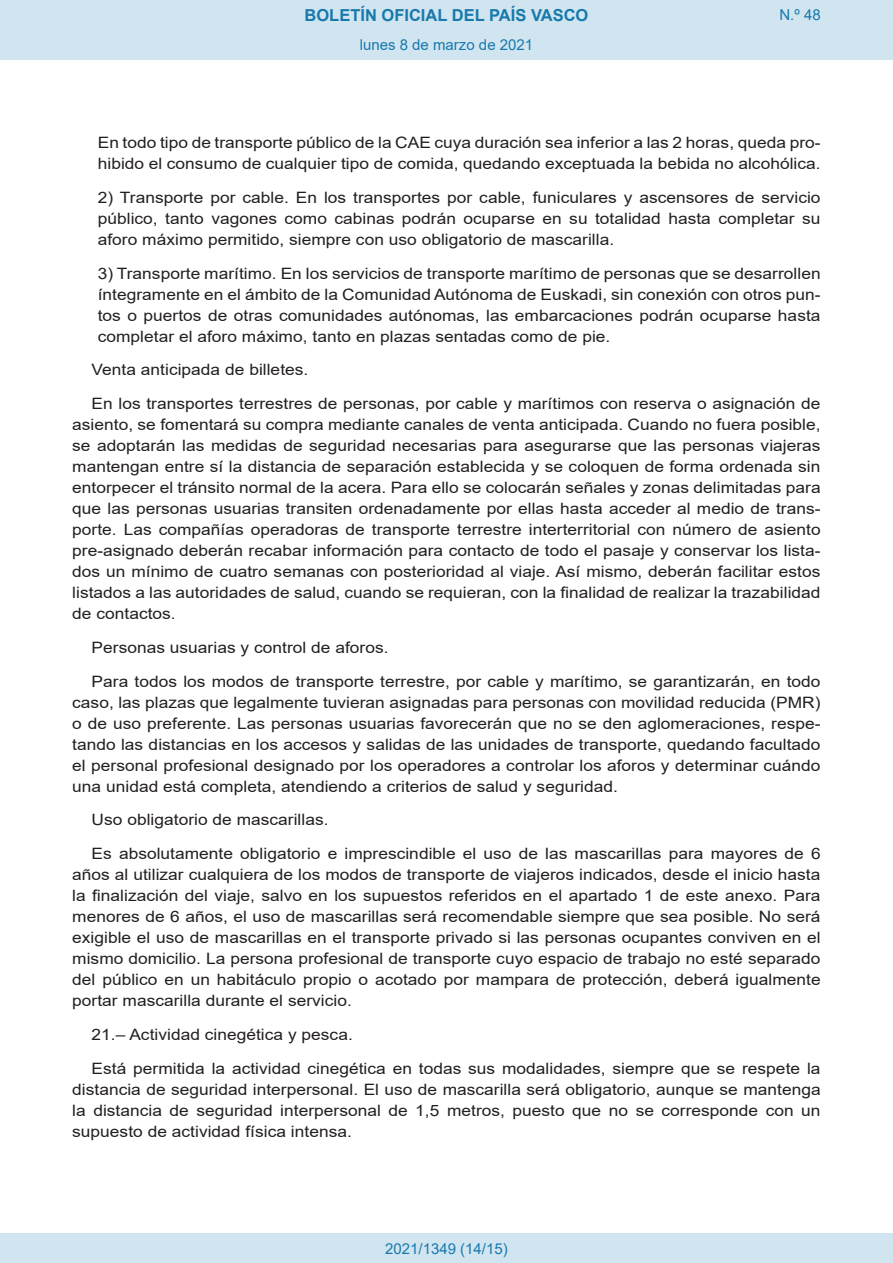
<style>
.page{position:relative;width:893px;height:1263px;background:#fff}
.page>*{position:absolute;margin:0;border:0;box-sizing:border-box;transform-origin:0 0}
.t1{font:700 16.5px "Arial";color:#1879ad}
.BOPVDetalle{font:15.6px/21px "Arial";color:#231f20;text-align:justify;scale:1.11 1}
.BOPVDetalle1{font:15.6px/21px "Arial";color:#231f20;text-align:justify;scale:1.11 1}
.Paginacion_Centro{font:15px "Arial";color:#1879ad}
</style>
<div class="page">
<div style="left:0;top:0;width:893px;height:60px;background:#d0e5f0"></div>
<div style="left:0;top:1233px;width:893px;height:30px;background:#d0e5f0"></div>
<p class="t1" style="left:305px;top:3px;width:285px">BOLETÍN OFICIAL DEL PAÍS VASCO</p>
<p class="Paginacion_Centro" style="left:360px;top:35px;width:175px">lunes 8 de marzo de 2021</p>
<p class="Paginacion_Centro" style="left:779px;top:5px;width:43px">N.º 48</p>
<p class="BOPVDetalle1" style="left:98px;top:132px;width:653px">En todo tipo de transporte público de la CAE cuya duración sea inferior a las 2 horas, queda pro&shy;hibido el consumo de cualquier tipo de comida, quedando exceptuada la bebida no alcohólica.</p>
<p class="BOPVDetalle1" style="left:98px;top:187px;width:653px">2) Transporte por cable. En los transportes por cable, funiculares y ascensores de servicio público, tanto vagones como cabinas podrán ocuparse en su totalidad hasta completar su aforo máximo permitido, siempre con uso obligatorio de mascarilla.</p>
<p class="BOPVDetalle1" style="left:98px;top:263px;width:653px">3) Transporte marítimo. En los servicios de transporte marítimo de personas que se desarrollen íntegramente en el ámbito de la Comunidad Autónoma de Euskadi, sin conexión con otros pun&shy;tos o puertos de otras comunidades autónomas, las embarcaciones podrán ocuparse hasta completar el aforo máximo, tanto en plazas sentadas como de pie.</p>
<p class="BOPVDetalle" style="left:92px;top:359px;width:197px">Venta anticipada de billetes.</p>
<p class="BOPVDetalle" style="left:72px;top:393px;width:676px;text-indent:19px">En los transportes terrestres de personas, por cable y marítimos con reserva o asignación de asiento, se fomentará su compra mediante canales de venta anticipada. Cuando no fuera posible, se adoptarán las medidas de seguridad necesarias para asegurarse que las personas viajeras mantengan entre sí la distancia de separación establecida y se coloquen de forma ordenada sin entorpecer el tránsito normal de la acera. Para ello se colocarán señales y zonas delimitadas para que las personas usuarias transiten ordenadamente por ellas hasta acceder al medio de trans&shy;porte. Las compañías operadoras de transporte terrestre interterritorial con número de asiento pre-asignado deberán recabar información para contacto de todo el pasaje y conservar los lista&shy;dos un mínimo de cuatro semanas con posterioridad al viaje. Así mismo, deberán facilitar estos listados a las autoridades de salud, cuando se requieran, con la finalidad de realizar la trazabilidad de contactos.</p>
<p class="BOPVDetalle" style="left:92px;top:637px;width:269px">Personas usuarias y control de aforos.</p>
<p class="BOPVDetalle" style="left:72px;top:671px;width:676px;text-indent:19px">Para todos los modos de transporte terrestre, por cable y marítimo, se garantizarán, en todo caso, las plazas que legalmente tuvieran asignadas para personas con movilidad reducida (PMR) o de uso preferente. Las personas usuarias favorecerán que no se den aglomeraciones, respe&shy;tando las distancias en los accesos y salidas de las unidades de transporte, quedando facultado el personal profesional designado por los operadores a controlar los aforos y determinar cuándo una unidad está completa, atendiendo a criterios de salud y seguridad.</p>
<p class="BOPVDetalle" style="left:92px;top:809px;width:215px">Uso obligatorio de mascarillas.</p>
<p class="BOPVDetalle" style="left:72px;top:843px;width:676px;text-indent:19px">Es absolutamente obligatorio e imprescindible el uso de las mascarillas para mayores de 6 años al utilizar cualquiera de los modos de transporte de viajeros indicados, desde el inicio hasta la finalización del viaje, salvo en los supuestos referidos en el apartado 1 de este anexo. Para menores de 6 años, el uso de mascarillas será recomendable siempre que sea posible. No será exigible el uso de mascarillas en el transporte privado si las personas ocupantes conviven en el mismo domicilio. La persona profesional de transporte cuyo espacio de trabajo no esté separado del público en un habitáculo propio o acotado por mampara de protección, deberá igualmente portar mascarilla durante el servicio.</p>
<p class="BOPVDetalle" style="left:92px;top:1024px;width:237px">21.– Actividad cinegética y pesca.</p>
<p class="BOPVDetalle" style="left:72px;top:1058px;width:676px;text-indent:19px">Está permitida la actividad cinegética en todas sus modalidades, siempre que se respete la distancia de seguridad interpersonal. El uso de mascarilla será obligatorio, aunque se mantenga la distancia de seguridad interpersonal de 1,5 metros, puesto que no se corresponde con un supuesto de actividad física intensa.</p>
<p class="Paginacion_Centro" style="left:385px;top:1238px;width:124px">2021/1349 (14/15)</p>
</div>
